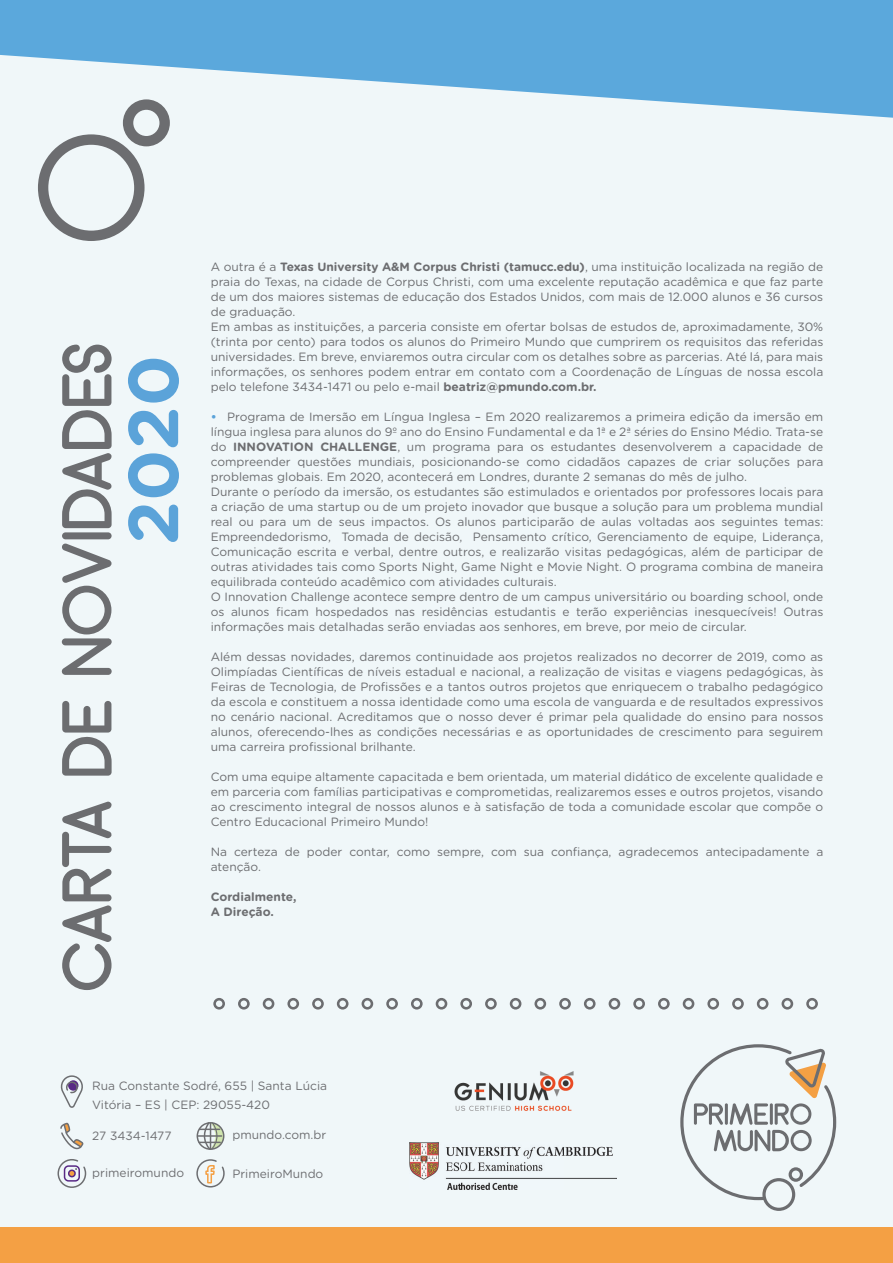
<style>
.page{position:relative;width:893px;height:1263px;background:#f0f7f9}
.page>*{position:absolute;margin:0;border:0;box-sizing:border-box;transform-origin:0 0}
.t1{font:70.5px "Arciform";color:#6c6d70}
.t2{font:700 70.5px "Gotham Rounded";color:#5ba3d9}
.t3{font:12px/15px "Gotham Rounded";color:#6c6d70}
.t4{font:12px/19.5px "Gotham Rounded";color:#6d6e71}
.t5{font:700 12px/15px "Gotham Rounded";color:#6c6d70}
.s1{font-weight:700}
.s2{font-weight:700;color:#5ba3d9}
</style>
<div class="page">
<svg style="left:0;top:0;width:893px;height:118px;fill:#5ba8dc"></svg>
<div style="left:0;top:1227px;width:893px;height:36px;background:#f4a044"></div>
<svg style="left:213px;top:998px;width:12px;height:11px"></svg>
<svg style="left:238px;top:998px;width:12px;height:11px"></svg>
<svg style="left:263px;top:998px;width:11px;height:11px"></svg>
<svg style="left:287px;top:998px;width:12px;height:11px"></svg>
<svg style="left:312px;top:998px;width:12px;height:11px"></svg>
<svg style="left:337px;top:998px;width:11px;height:11px"></svg>
<svg style="left:362px;top:998px;width:11px;height:11px"></svg>
<svg style="left:386px;top:998px;width:12px;height:11px"></svg>
<svg style="left:411px;top:998px;width:12px;height:11px"></svg>
<svg style="left:436px;top:998px;width:11px;height:11px"></svg>
<svg style="left:460px;top:998px;width:12px;height:11px"></svg>
<svg style="left:485px;top:998px;width:12px;height:11px"></svg>
<svg style="left:510px;top:998px;width:11px;height:11px"></svg>
<svg style="left:534px;top:998px;width:12px;height:11px"></svg>
<svg style="left:559px;top:998px;width:12px;height:11px"></svg>
<svg style="left:584px;top:998px;width:12px;height:11px"></svg>
<svg style="left:609px;top:998px;width:11px;height:11px"></svg>
<svg style="left:633px;top:998px;width:12px;height:11px"></svg>
<svg style="left:658px;top:998px;width:12px;height:11px"></svg>
<svg style="left:683px;top:998px;width:11px;height:11px"></svg>
<svg style="left:707px;top:998px;width:12px;height:11px"></svg>
<svg style="left:732px;top:998px;width:12px;height:11px"></svg>
<svg style="left:757px;top:998px;width:11px;height:11px"></svg>
<svg style="left:781px;top:998px;width:12px;height:11px"></svg>
<svg style="left:806px;top:998px;width:12px;height:11px"></svg>
<svg style="left:680px;top:1044px;width:156px;height:167px"></svg>
<img style="left:410px;top:1142px;width:206px;height:47px">
<img style="left:454px;top:1071px;width:120px;height:40px">
<svg style="left:60px;top:1122px;width:24px;height:28px"></svg>
<svg style="left:60px;top:1075px;width:23px;height:33px"></svg>
<svg style="left:196px;top:1159px;width:29px;height:29px"></svg>
<svg style="left:196px;top:1122px;width:29px;height:28px"></svg>
<svg style="left:57px;top:1159px;width:30px;height:29px"></svg>
<svg style="left:38px;top:99px;width:132px;height:142px"></svg>
<h1 class="t1" style="left:43px;top:992px;width:650px;rotate:-90deg">CARTA DE NOVIDADES</h1>
<h1 class="t2" style="left:102px;top:545px;width:192px;rotate:-90deg">2020</h1>
<p class="t3" style="left:211px;top:259px;width:614px">A outra é a <span class="s1">Texas University A&amp;M Corpus Christi (tamucc.edu)</span>, uma instituição localizada na região de praia do Texas, na cidade de Corpus Christi, com uma excelente reputação acadêmica e que faz parte de um dos maiores sistemas de educação dos Estados Unidos, com mais de 12.000 alunos e 36 cursos de graduação.<br>Em ambas as instituições, a parceria consiste em ofertar bolsas de estudos de, aproximadamente, 30% (trinta por cento) para todos os alunos do Primeiro Mundo que cumprirem os requisitos das referidas universidades. Em breve, enviaremos outra circular com os detalhes sobre as parcerias. Até lá, para mais informações, os senhores podem entrar em contato com a Coordenação de Línguas de nossa escola pelo telefone 3434-1471 ou pelo e-mail <span class="s1">beatriz@pmundo.com.br.</span></p>
<p class="t3" style="left:211px;top:409px;width:614px"><span class="s2">•</span> Programa de Imersão em Língua Inglesa – Em 2020 realizaremos a primeira edição da imersão em língua inglesa para alunos do 9º ano do Ensino Fundamental e da 1ª e 2ª séries do Ensino Médio. Trata-se do <span class="s1">INNOVATION CHALLENGE</span>, um programa para os estudantes desenvolverem a capacidade de compreender questões mundiais, posicionando-se como cidadãos capazes de criar soluções para problemas globais. Em 2020, acontecerá em Londres, durante 2 semanas do mês de julho.<br>Durante o período da imersão, os estudantes são estimulados e orientados por professores locais para a criação de uma startup ou de um projeto inovador que busque a solução para um problema mundial real ou para um de seus impactos. Os alunos participarão de aulas voltadas aos seguintes temas:<br>Empreendedorismo, Tomada de decisão, Pensamento crítico, Gerenciamento de equipe, Liderança, Comunicação escrita e verbal, dentre outros, e realizarão visitas pedagógicas, além de participar de outras atividades tais como Sports Night, Game Night e Movie Night. O programa combina de maneira equilibrada conteúdo acadêmico com atividades culturais.<br>O Innovation Challenge acontece sempre dentro de um campus universitário ou boarding school, onde os alunos ficam hospedados nas residências estudantis e terão experiências inesquecíveis! Outras informações mais detalhadas serão enviadas aos senhores, em breve, por meio de circular.</p>
<p class="t3" style="left:211px;top:649px;width:614px;text-align:justify">Além dessas novidades, daremos continuidade aos projetos realizados no decorrer de 2019, como as Olimpíadas Científicas de níveis estadual e nacional, a realização de visitas e viagens pedagógicas, às Feiras de Tecnologia, de Profissões e a tantos outros projetos que enriquecem o trabalho pedagógico da escola e constituem a nossa identidade como uma escola de vanguarda e de resultados expressivos no cenário nacional. Acreditamos que o nosso dever é primar pela qualidade do ensino para nossos alunos, oferecendo-lhes as condições necessárias e as oportunidades de crescimento para seguirem uma carreira profissional brilhante.</p>
<p class="t3" style="left:211px;top:769px;width:614px;text-align:justify">Com uma equipe altamente capacitada e bem orientada, um material didático de excelente qualidade e em parceria com famílias participativas e comprometidas, realizaremos esses e outros projetos, visando ao crescimento integral de nossos alunos e à satisfação de toda a comunidade escolar que compõe o Centro Educacional Primeiro Mundo!</p>
<p class="t3" style="left:211px;top:844px;width:614px">Na certeza de poder contar, como sempre, com sua confiança, agradecemos antecipadamente a atenção.</p>
<p class="t5" style="left:211px;top:889px;width:87px">Cordialmente,<br>A Direção.</p>
<p class="t4" style="left:92px;top:1075px;width:236px">Rua Constante Sodré, 655 | Santa Lúcia<br>Vitória – ES | CEP: 29055-420</p>
<p class="t4" style="left:92px;top:1125px;width:81px">27 3434-1477</p>
<p class="t4" style="left:92px;top:1162px;width:93px">primeiromundo</p>
<p class="t4" style="left:232px;top:1125px;width:95px">pmundo.com.br</p>
<p class="t4" style="left:232px;top:1163px;width:92px">PrimeiroMundo</p>
</div>
